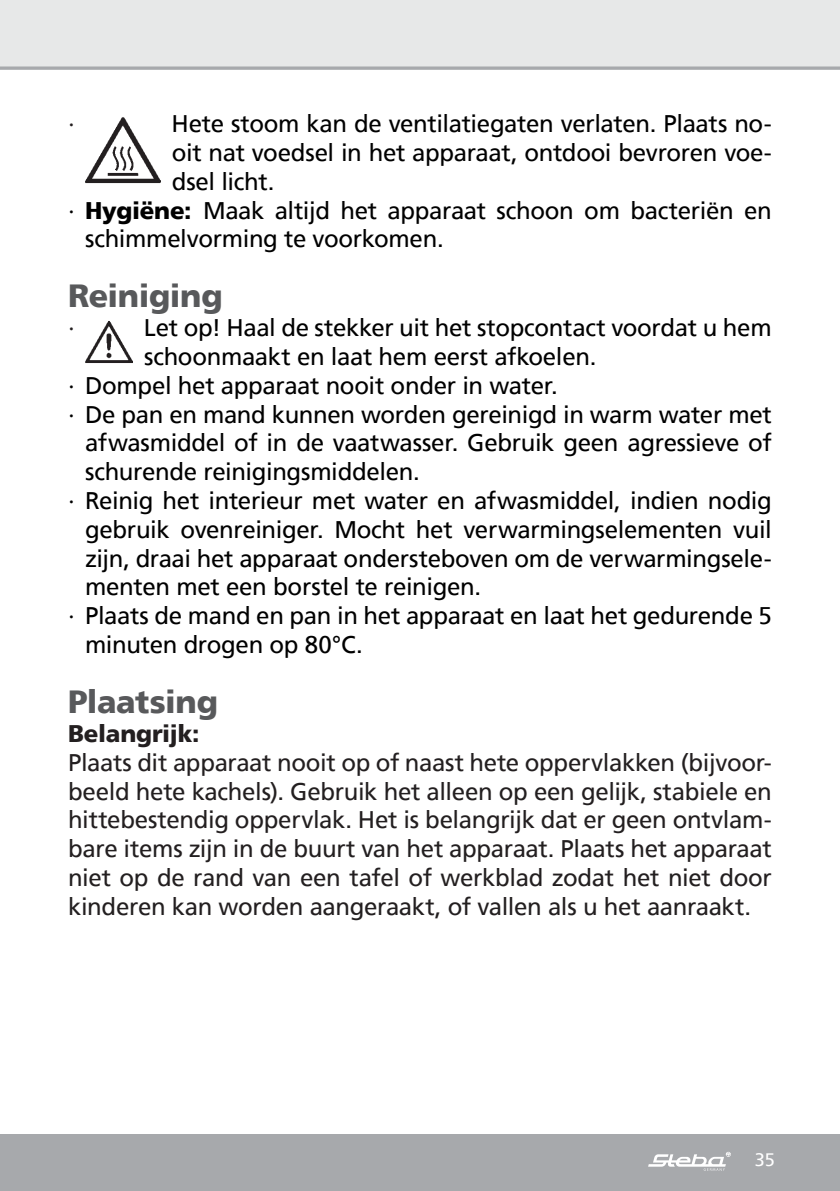
<style>
.page{position:relative;width:840px;height:1191px;background:#fff}
.page>*{position:absolute;margin:0;border:0;box-sizing:border-box;transform-origin:0 0}
.t1{font:900 32px "Frutiger";letter-spacing:-.015em;color:#58595b}
.t2{font:24px "Frutiger";letter-spacing:-.015em;color:#000}
.t3{font:24px/28.8px "Frutiger";letter-spacing:-.015em;color:#231f20;text-align:justify}
.t4{font:900 24px "Frutiger";letter-spacing:-.01em;color:#231f20}
.t5{font:18px "Frutiger";color:#fff}
.s1{font-weight:900}
</style>
<div class="page">
<div style="left:0;top:0;width:839px;height:68px;background:#e7e8e8"></div>
<div style="left:0;top:1134px;width:839px;height:57px;background:#a7a9ac"></div>
<svg style="left:648px;top:1151px;width:82px;height:19px"></svg>
<svg style="left:0;top:66px;width:839px;height:4px;background:#b2b4b7"></svg>
<img style="left:85px;top:117px;width:75px;height:67px">
<img style="left:85px;top:321px;width:48px;height:42px">
<p class="t3" style="left:68px;top:109px;width:8px">∙</p>
<p class="t2" style="left:171px;top:110px;width:601px">Hete stoom kan de ventilatiegaten verlaten. Plaats no-</p>
<p class="t2" style="left:172px;top:138px;width:601px">oit nat voedsel in het apparaat, ontdooi bevroren voe-</p>
<p class="t2" style="left:172px;top:167px;width:104px">dsel licht.</p>
<p class="t2" style="left:68px;top:196px;width:704px">∙ <span class="s1">Hygiëne:</span> Maak altijd het apparaat schoon om bacteriën en</p>
<p class="t2" style="left:85px;top:225px;width:360px">schimmelvorming te voorkomen.</p>
<h1 class="t1" style="left:68px;top:277px;width:156px">Reiniging</h1>
<p class="t3" style="left:68px;top:313px;width:8px">∙</p>
<p class="t2" style="left:144px;top:314px;width:629px">Let op! Haal de stekker uit het stopcontact voordat u hem</p>
<p class="t2" style="left:144px;top:342px;width:453px">schoonmaakt en laat hem eerst afkoelen.</p>
<p class="t2" style="left:68px;top:371px;width:491px">∙ Dompel het apparaat nooit onder in water.</p>
<p class="t2" style="left:68px;top:400px;width:705px">∙ De pan en mand kunnen worden gereinigd in warm water met</p>
<p class="t2" style="left:85px;top:429px;width:687px">afwasmiddel of in de vaatwasser. Gebruik geen agressieve of</p>
<p class="t2" style="left:85px;top:458px;width:336px">schurende reinigingsmiddelen.</p>
<p class="t2" style="left:68px;top:486px;width:704px">∙ Reinig het interieur met water en afwasmiddel, indien nodig</p>
<p class="t2" style="left:85px;top:515px;width:687px">gebruik ovenreiniger. Mocht het verwarmingselementen vuil</p>
<p class="t2" style="left:85px;top:544px;width:687px">zijn, draai het apparaat ondersteboven om de verwarmingsele-</p>
<p class="t2" style="left:85px;top:573px;width:397px">menten met een borstel te reinigen.</p>
<p class="t2" style="left:68px;top:602px;width:705px">∙ Plaats de mand en pan in het apparaat en laat het gedurende 5</p>
<p class="t2" style="left:85px;top:630px;width:279px">minuten drogen op 80°C.</p>
<h1 class="t1" style="left:68px;top:682px;width:151px">Plaatsing</h1>
<p class="t4" style="left:68px;top:719px;width:133px">Belangrijk:</p>
<p class="t3" style="left:68px;top:748px;width:705px">Plaats dit apparaat nooit op of naast hete oppervlakken (bijvoor&shy;beeld hete kachels). Gebruik het alleen op een gelijk, stabiele en hittebestendig oppervlak. Het is belangrijk dat er geen ontvlam&shy;bare items zijn in de buurt van het apparaat. Plaats het apparaat niet op de rand van een tafel of werkblad zodat het niet door kinderen kan worden aangeraakt, of vallen als u het aanraakt.</p>
<p class="t5" style="left:754px;top:1149px;width:22px">35</p>
</div>
